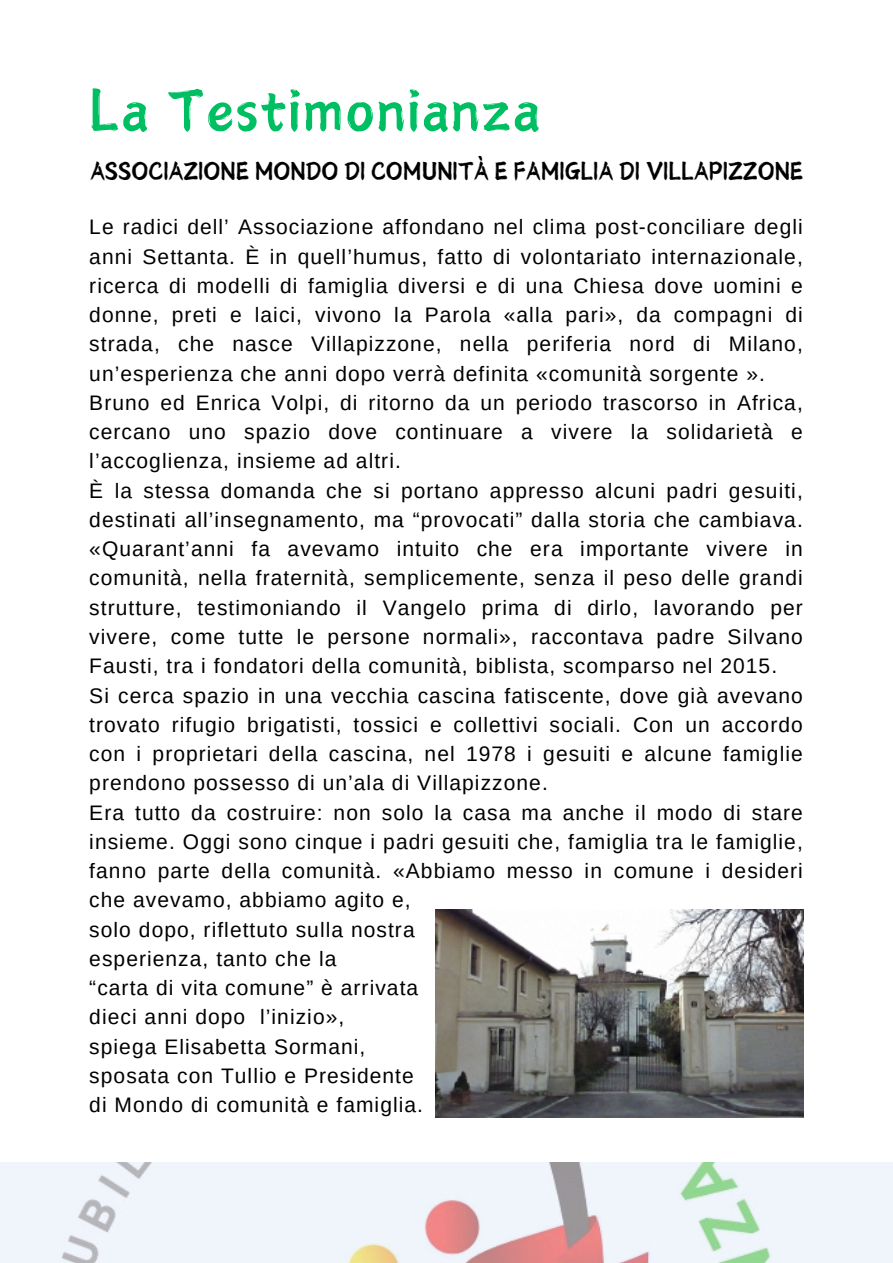
<style>
.page{position:relative;width:893px;height:1263px;background:#fff}
.page>*{position:absolute;margin:0;border:0;box-sizing:border-box;transform-origin:0 0}
.t1{font:54px "Canva Yi Cai Latin";letter-spacing:.05em;color:#00bf63}
.t2{font:23.25px "Canva Yi Cai Latin";color:#000}
.t3{font:21px/29.2px "Arimo";letter-spacing:.05em;color:#000;text-align:justify}
</style>
<div class="page">
<img style="left:0;top:1162px;width:893px;height:101px">
<img style="left:436px;top:910px;width:368px;height:207px">
<p class="t1" style="left:89px;top:83px;width:452px">La Testimonianza</p>
<h1 class="t2" style="left:90px;top:160px;width:714px">ASSOCIAZIONE MONDO DI COMUNITÀ E FAMIGLIA DI VILLAPIZZONE</h1>
<h2 class="t3" style="left:89px;top:212px;width:715px">Le radici dell’ Associazione affondano nel clima post-conciliare degli anni Settanta. È in quell’humus, fatto di volontariato internazionale, ricerca di modelli di famiglia diversi e di una Chiesa dove uomini e donne, preti e laici, vivono la Parola «alla pari», da compagni di strada, che nasce Villapizzone, nella periferia nord di Milano, un’esperienza che anni dopo verrà definita «comunità sorgente ».</h2>
<p class="t3" style="left:89px;top:388px;width:715px">Bruno ed Enrica Volpi, di ritorno da un periodo trascorso in Africa, cercano uno spazio dove continuare a vivere la solidarietà e l’accoglienza, insieme ad altri.</p>
<p class="t3" style="left:89px;top:476px;width:715px">È la stessa domanda che si portano appresso alcuni padri gesuiti, destinati all’insegnamento, ma “provocati” dalla storia che cambiava. «Quarant’anni fa avevamo intuito che era importante vivere in comunità, nella fraternità, semplicemente, senza il peso delle grandi strutture, testimoniando il Vangelo prima di dirlo, lavorando per vivere, come tutte le persone normali», raccontava padre Silvano Fausti, tra i fondatori della comunità, biblista, scomparso nel 2015.</p>
<p class="t3" style="left:89px;top:680px;width:715px">Si cerca spazio in una vecchia cascina fatiscente, dove già avevano trovato rifugio brigatisti, tossici e collettivi sociali. Con un accordo con i proprietari della cascina, nel 1978 i gesuiti e alcune famiglie prendono possesso di un’ala di Villapizzone.</p>
<p class="t3" style="left:89px;top:797px;width:715px">Era tutto da costruire: non solo la casa ma anche il modo di stare insieme. Oggi sono cinque i padri gesuiti che, famiglia tra le famiglie, fanno parte della comunità. «Abbiamo messo in comune i desideri che avevamo, abbiamo agito e,</p>
<p class="t3" style="left:89px;top:914px;width:327px">solo dopo, riflettuto sulla nostra</p>
<p class="t3" style="left:89px;top:944px;width:249px">esperienza, tanto che la</p>
<p class="t3" style="left:89px;top:973px;width:330px">“carta di vita comune” è arrivata</p>
<p class="t3" style="left:89px;top:1002px;width:256px">dieci anni dopo l’inizio»,</p>
<p class="t3" style="left:89px;top:1031px;width:278px">spiega Elisabetta Sormani,</p>
<p class="t3" style="left:89px;top:1061px;width:326px">sposata con Tullio e Presidente</p>
<p class="t3" style="left:89px;top:1090px;width:335px">di Mondo di comunità e famiglia.</p>
</div>
